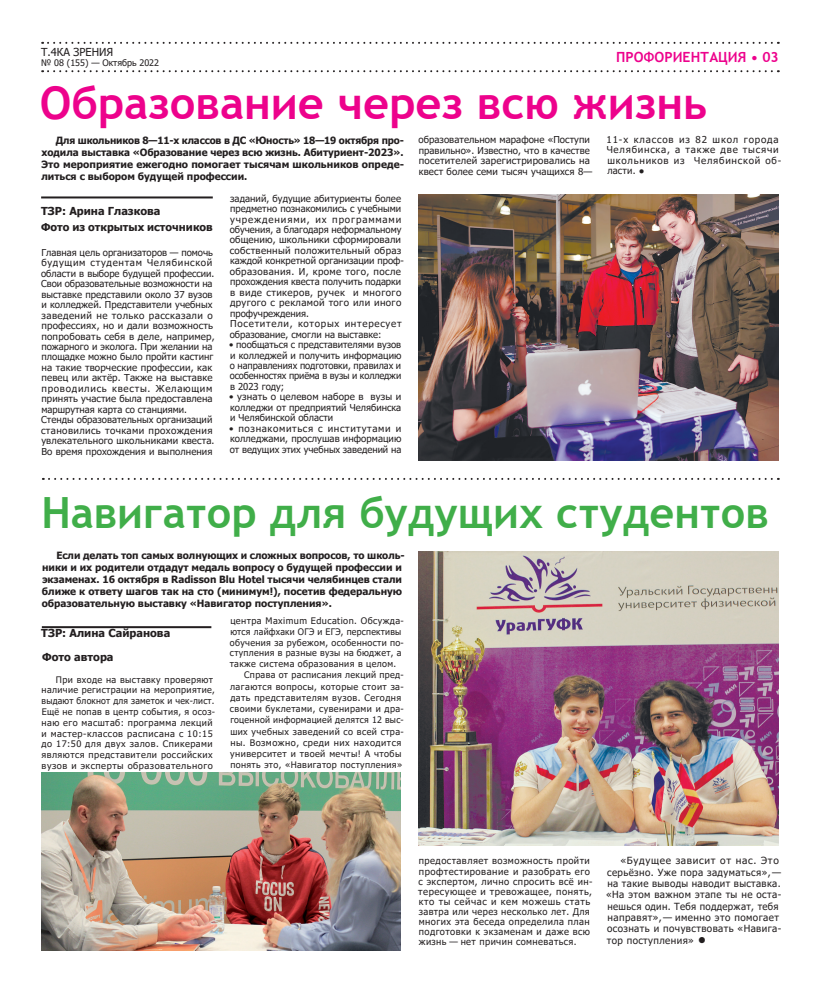
<style>
.page{position:relative;width:820px;height:993px;background:#fff}
.page>*{position:absolute;margin:0;border:0;box-sizing:border-box;transform-origin:0 0}
.t1{font:700 45px "Trebuchet MS";color:#ed028c}
.t2{font:700 43px "Trebuchet MS";color:#40ae49}
.t3{font:700 14px "Trebuchet MS";color:#ed028c}
.t4{font:700 11px/24.1px "Tahoma";color:#231f20}
.t5{font:11px "Tahoma";color:#231f20}
.t6{font:700 10.8px "Tahoma";color:#231f20}
.t7{font:700 10px/12px "Tahoma";color:#231f20;text-align:justify}
.t8{font:9.8px/11.3px "Tahoma";letter-spacing:.04em;color:#231f20}
.t9{font:9.5px/10.4px "Tahoma";letter-spacing:.005em;color:#231f20}
.t10{font:9.5px/10.4px "Tahoma";letter-spacing:.075em;color:#231f20}
.t11{font:9.3px/10px "Tahoma";letter-spacing:.045em;color:#231f20}
.t12{font:9px/10.8px "Tahoma";letter-spacing:.045em;color:#231f20}
.t13{font:9px "Tahoma";color:#231f20}
.s1{font-size:9.2px}
.s2{font-size:14px}
</style>
<div class="page">
<svg style="left:42px;top:70px;width:729px;height:2px"></svg>
<svg style="left:42px;top:42px;width:729px;height:2px"></svg>
<hr style="left:41px;top:196px;width:172px;height:2px;background:#231f20">
<svg style="left:43px;top:478px;width:728px;height:2px"></svg>
<hr style="left:42px;top:626px;width:169px;height:2px;background:#231f20">
<img style="left:418px;top:194px;width:360px;height:267px">
<img style="left:418px;top:551px;width:360px;height:294px">
<img style="left:41px;top:772px;width:360px;height:178px">
<p class="t5" style="left:41px;top:44px;width:74px">Т.4КА ЗРЕНИЯ</p>
<p class="t13" style="left:41px;top:57px;width:119px">№ 08 (155) — Октябрь 2022</p>
<h3 class="t3" style="left:616px;top:48px;width:164px">ПРОФОРИЕНТАЦИЯ • 03</h3>
<h1 class="t1" style="left:40px;top:74px;width:669px">Образование через всю жизнь</h1>
<p class="t7" style="left:41px;top:135px;width:364px;text-indent:14px">Для школьников 8—11-х классов в ДС «Юность» 18—19 октября про&shy;ходила выставка «Образование через всю жизнь. Абитуриент-2023».<br>Это мероприятие ежегодно помогает тысячам школьников опреде&shy;литься с выбором будущей профессии.</p>
<p class="t9" style="left:230px;top:193px;width:175px">заданий, будущие абитуриенты более предметно познакомились с учебными учреждениями, их программами обучения, а благодаря неформальному общению, школьники сформировали собственный положительный образ каждой конкретной организации проф&shy;образования. И, кроме того, после прохождения квеста получить подарки в виде стикеров, ручек и многого другого с рекламой того или иного профучреждения.<br>Посетители, которых интересует образование, смогли на выставке:</p>
<p class="t9" style="left:229px;top:340px;width:174px;text-align:justify">• пообщаться с представителями вузов и колледжей и получить информацию о направлениях подготовки, правилах и особенностях приёма в вузы и колледжи в 2023 году;</p>
<p class="t9" style="left:229px;top:392px;width:174px;text-align:justify">• узнать о целевом наборе в вузы и колледжи от предприятий Челябинска и Челябинской области</p>
<p class="t9" style="left:229px;top:423px;width:174px;text-align:justify">• познакомиться с институтами и колледжами, прослушав информацию от ведущих этих учебных заведений на</p>
<p class="t4" style="left:41px;top:200px;width:121px">ТЗР: Арина Глазкова</p>
<p class="t6" style="left:41px;top:219px;width:173px">Фото из открытых источников</p>
<p class="t9" style="left:41px;top:248px;width:175px">Главная цель организаторов — помочь будущим студентам Челябинской области в выборе будущей профессии.<br>Свои образовательные возможности на выставке представили около 37 вузов и колледжей. Представители учебных заведений не только рассказали о профессиях, но и дали возможность попробовать себя в деле, например, пожарного и эколога. При желании на площадке можно было пройти кастинг на такие творческие профессии, как певец или актёр. Также на выставке проводились квесты. Желающим принять участие была предоставлена маршрутная карта со станциями.<br>Стенды образовательных организаций становились точками прохождения увлекательного школьниками квеста.<br>Во время прохождения и выполнения</p>
<p class="t9" style="left:418px;top:135px;width:175px">образовательном марафоне «Поступи правильно». Известно, что в качестве посетителей зарегистрировались на квест более семи тысяч учащихся 8—</p>
<p class="t10" style="left:606px;top:135px;width:176px">11-х классов из 82 школ города<br>Челябинска, а также две тысячи школьников из Челябинской об&shy;ласти. ●</p>
<h2 class="t2" style="left:41px;top:486px;width:728px">Навигатор для будущих студентов</h2>
<p class="t7" style="left:42px;top:549px;width:364px;text-align:left;text-indent:15px">Если делать топ самых волнующих и сложных вопросов, то школь&shy;ники и их родители отдадут медаль вопросу о будущей профессии и экзаменах. 16 октября в Radisson Blu Hotel тысячи челябинцев стали ближе к ответу шагов так на сто (минимум!), посетив федеральную образовательную выставку «Навигатор поступления».</p>
<p class="t12" style="left:230px;top:615px;width:175px">центра Maximum Education. Обсужда-</p>
<p class="t12" style="left:230px;top:626px;width:172px">ются лайфхаки ОГЭ и ЕГЭ, перспективы</p>
<p class="t12" style="left:230px;top:637px;width:175px">обучения за рубежом, особенности по-</p>
<p class="t12" style="left:230px;top:648px;width:173px">ступления в разные вузы на бюджет, а</p>
<p class="t12" style="left:230px;top:659px;width:168px">также система образования в целом.</p>
<p class="t12" style="left:244px;top:670px;width:161px">Справа от расписания лекций пред-</p>
<p class="t12" style="left:230px;top:681px;width:175px">лагаются вопросы, которые стоит за-</p>
<p class="t12" style="left:230px;top:692px;width:172px">дать представителям вузов. Сегодня</p>
<p class="t12" style="left:230px;top:703px;width:175px">своими буклетами, сувенирами и дра-</p>
<p class="t12" style="left:230px;top:715px;width:175px">гоценной информацией делятся 12 выс-</p>
<p class="t12" style="left:230px;top:726px;width:175px">ших учебных заведений со всей стра-</p>
<p class="t12" style="left:230px;top:737px;width:172px">ны. Возможно, среди них находится</p>
<p class="t12" style="left:230px;top:748px;width:173px">университет и твоей мечты! А чтобы</p>
<p class="t12" style="left:230px;top:759px;width:173px">понять это, «Навигатор поступления»</p>
<p class="t4" style="left:41px;top:621px;width:130px">ТЗР: Алина Сайранова<br>Фото автора</p>
<p class="t12" style="left:41px;top:674px;width:175px;text-indent:14px">При входе на выставку проверяют наличие регистрации на мероприятие, выдают блокнот для заметок и чек-лист.<br>Ещё не попав в центр события, я осоз&shy;наю его масштаб: программа лекций и мастер-классов расписана с 10:15 до 17:50 для двух залов. Спикерами являются представители российских вузов и эксперты образовательного</p>
<p class="t11" style="left:418px;top:855px;width:173px;line-height:11.2px">предоставляет возможность пройти профтестирование и разобрать его</p>
<p class="t11" style="left:418px;top:877px;width:176px">с экспертом, лично спросить всё ин&shy;тересующее и тревожащее, понять, кто ты сейчас и кем можешь стать завтра или через несколько лет. Для многих эта беседа определила план подготовки к экзаменам и даже всю жизнь — нет причин сомневаться<span class="s1">.</span></p>
<p class="t8" style="left:606px;top:855px;width:177px;text-indent:14px">«Будущее зависит от нас. Это серьёзно. Уже пора задуматься»,— на такие выводы наводит выставка. «На этом важном этапе ты не оста&shy;нешься один. Тебя поддержат, тебя направят»,— именно это помогает осознать и почувствовать «Навига&shy;тор поступления» <span class="s2">●</span></p>
</div>
